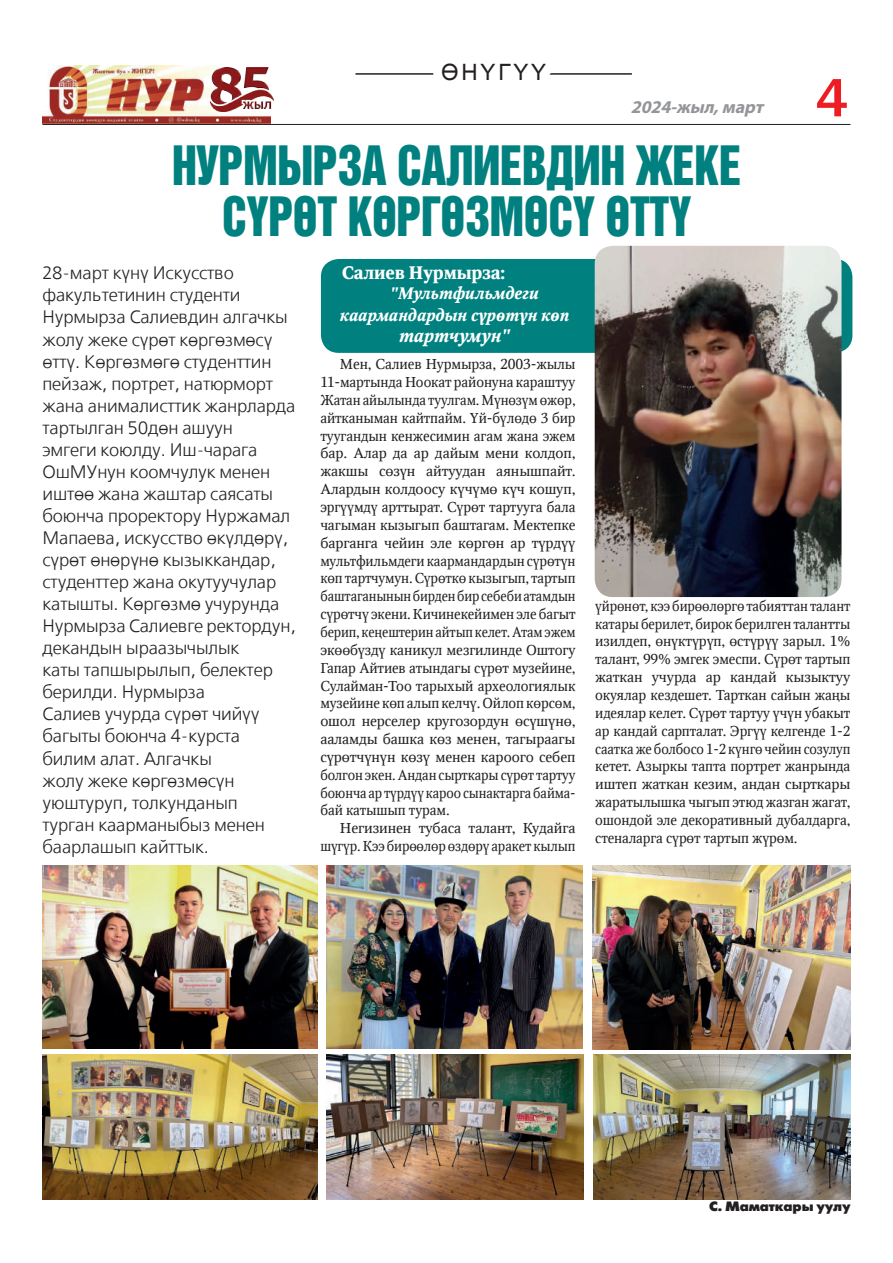
<style>
.page{position:relative;width:893px;height:1263px;background:#fff}
.page>*{position:absolute;margin:0;border:0;box-sizing:border-box;transform-origin:0 0}
.t1{font:54.15px "Q3 Franklin Gothic Medium C";color:#ee1d23}
.t2{font:49.8px/51.2px "Q3 Helvetica Inserat Cyrillic";letter-spacing:-.01em;color:#00817f;text-align:center;scale:.9 1}
.t3{font:22.5px "Arial Q2";letter-spacing:.125em;color:#231f20}
.t4{font:18px/22px "Q3 Free Set C";letter-spacing:-.01em;color:#231f20}
.t5{font:700 18px "Q3 Octava C";letter-spacing:-.01em;color:#fff}
.t6{font:italic 700 18px "Myriad Pro";color:#939598}
.t7{font:italic 700 18px "Q3 Octava C";letter-spacing:-.015em;color:#fff}
.t8{font:italic 700 16.5px/21.6px "Q3 Octava C";letter-spacing:-.01em;color:#fff}
.t9{font:14.25px/17.9px "Q3 Octava C";letter-spacing:-.01em;color:#231f20;text-align:justify}
.t10{font:14.25px/17.9px "Q3 Octava C";letter-spacing:-.01em;color:#231f20;text-align:right;scale:1.05 1}
.t11{font:13.5px "Q3 Futuris XC";letter-spacing:-.01em;color:#231f20}
</style>
<div class="page">
<hr style="left:43px;top:124px;width:807px;height:1px;background:#231f20">
<img style="left:43px;top:65px;width:227px;height:58px">
<img style="left:210px;top:68px;width:63px;height:43px">
<hr style="left:355px;top:73px;width:277px;height:2px;background:#231f20">
<svg style="left:417px;top:73px;width:163px;height:2px"></svg>
<img style="left:43px;top:1055px;width:274px;height:144px">
<img style="left:593px;top:1055px;width:257px;height:144px">
<img style="left:327px;top:1054px;width:256px;height:145px">
<img style="left:593px;top:865px;width:257px;height:184px">
<div style="left:321px;top:259px;width:531px;height:94px;background:#00817f;border-radius:18px"></div>
<img style="left:43px;top:865px;width:274px;height:183px">
<img style="left:595px;top:246px;width:246px;height:351px">
<img style="left:326px;top:865px;width:256px;height:183px">
<h3 class="t3" style="left:441px;top:60px;width:107px">ЄНЇГЇЇ</h3>
<p class="t6" style="left:631px;top:96px;width:139px">2024-жыл,март</p>
<h2 class="t2" style="left:172px;top:140px;width:634px">НУРМЫРЗА САЛИЕВДИН ЖЕКЕ<br>СЇРЄТ КЄРГЄЗМЄСЇ ЄТТЇ</h2>
<h1 class="t1" style="left:815px;top:68px;width:35px">4</h1>
<p class="t4" style="left:43px;top:263px;width:255px">28-март кїнї Искусство факультетинин студенти<br>Нурмырза Салиевдин алгачкы жолу жеке сїрєт кєргєзмєсї єттї. Кєргєзмєгє студенттин пейзаж, портрет, натюрморт жана анималисттик жанрларда тартылган 50дєн ашуун<br>эмгеги коюлду. Иш-чарага<br>ОшМУнун коомчулук менен иштєє жана жаштар саясаты боюнча проректору Нуржамал<br>Мапаева, искусство єкїлдєрї, сїрєт єнєрїнє кызыккандар, студенттер жана окутуучулар катышты. Кєргєзмє учурунда<br>Нурмырза Салиевге ректордун, декандын ыраазычылык<br>каты тапшырылып, белектер берилди. Нурмырза<br>Салиев учурда сїрєт чийїї багыты боюнча 4-курста билим алат. Алгачкы<br>жолу жеке кєргєзмєсїн уюштуруп, толкунданып<br>турган каарманыбыз менен баарлашып кайттык.</p>
<p class="t5" style="left:342px;top:263px;width:165px">Салиев Нурмырза:</p>
<p class="t8" style="left:340px;top:283px;width:231px;text-indent:50px">"Мультфильмдеги каармандардын сїрєтїн кєп</p>
<p class="t7" style="left:399px;top:326px;width:113px">тартчумун"</p>
<p class="t9" style="left:320px;top:356px;width:257px;text-indent:20px">Мен, Салиев Нурмырза, 2003-жылы 11-мартында Ноокат районуна караштуу Жатан айылында туулгам. Мїнєзїм єжєр, айтканыман кайтпайм. Їй-бїлєдє 3 бир туугандын кенжесимин агам жана эжем бар. Алар да ар дайым мени колдоп, жакшы сєзїн айтуудан аянышпайт.<br>Алардын колдоосу кїчїмє кїч кошуп, эргїїмдї арттырат. Сїрєт тартууга бала чагыман кызыгып баштагам. Мектепке барганга чейин эле кєргєн ар тїрдїї мультфильмдеги каармандардын сїрєтїн кєп тартчумун. Сїрєткє кызыгып, тартып баштаганынын бирден бир себеби атамдын сїрєтчї экени. Кичинекейимен эле багыт берип, кеўештерин айтып келет. Атам эжем экєєбїздї каникул мезгилинде Оштогу Гапар Айтиев атындагы сїрєт музейине, Сулайман-Тоо тарыхый археологиялык музейине кєп алып келчї. Ойлоп кєрсєм, ошол нерселер кругозордун єсїшїнє, ааламды башка кєз менен, тагыраагы сїрєтчїнїн кєзї менен кароого себеп болгон экен. Андан сырткары сїрєт тартуу боюнча ар тїрдїї кароо сынактарга байма&shy;бай катышып турам.</p>
<p class="t10" style="left:320px;top:820px;width:245px">Негизинен тубаса талант, Кудайга шїгїр. Кээ бирєєлєр єздєрї аракет кылып</p>
<p class="t9" style="left:595px;top:597px;width:257px">їйрєнєт, кээ бирєєлєргє табияттан талант катары берилет, бирок берилген талантты изилдеп, єнїктїрїп, єстїрїї зарыл. 1% талант, 99% эмгек эмеспи. Сїрєт тартып жаткан учурда ар кандай кызыктуу окуялар кездешет. Тарткан сайын жаўы идеялар келет. Сїрєт тартуу їчїн убакыт ар кандай сарпталат. Эргїї келгенде 1-2 саатка же болбосо 1-2 кїнгє чейин созулуп кетет. Азыркы тапта портрет жанрында иштеп жаткан кезим, андан сырткары жаратылышка чыгып этюд жазган жагат, ошондой эле декоративный дубалдарга, стеналарга сїрєт тартып жїрєм.</p>
<p class="t11" style="left:709px;top:1199px;width:143px">С. Маматкары уулу</p>
</div>
